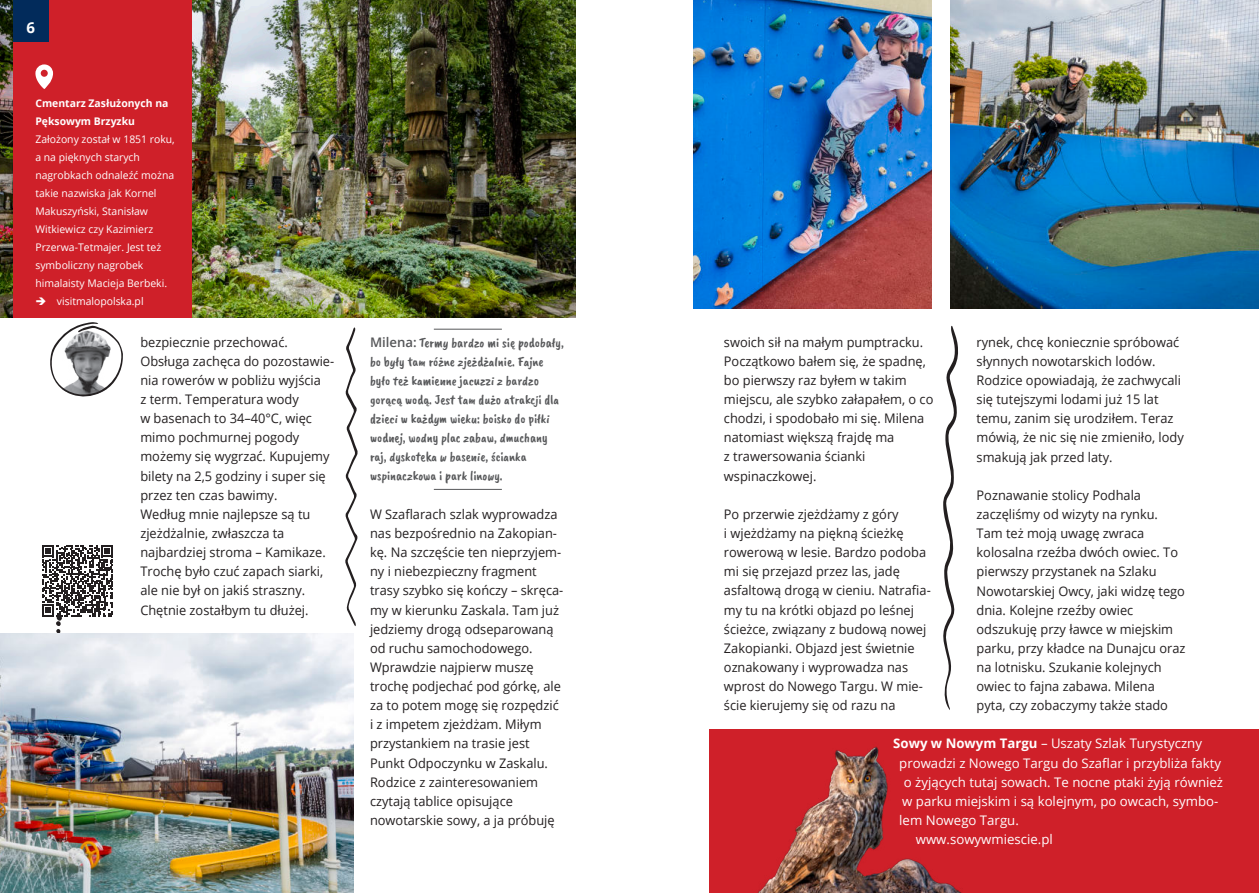
<style>
.page{position:relative;width:1259px;height:893px;background:#fff}
.page>*{position:absolute;margin:0;border:0;box-sizing:border-box;transform-origin:0 0}
.t1{font:700 15px "Open Sans";color:#fff}
.t2{font:13.5px/19.2px "Caveat Brush";color:#57585a}
.t3{font:13.2px/19.2px "Open Sans";color:#231f20}
.t4{font:13.2px "Open Sans";color:#fff}
.t5{font:10.5px/18px "Open Sans";color:#fff}
.t6{font:700 10.5px/18px "Open Sans";color:#fff}
.s1{font-family:"Open Sans";font-weight:600;font-size:13.2px}
.s2{font-weight:700}
</style>
<div class="page">
<img style="left:0;top:0;width:575px;height:317px">
<div style="left:710px;top:729px;width:549px;height:164px;background:#cf2029"></div>
<hr style="left:434px;top:329px;width:68px;height:1px;background:#57585a">
<hr style="left:434px;top:489px;width:68px;height:1px;background:#57585a">
<svg style="left:50px;top:322px;width:73px;height:75px"></svg>
<div style="left:13px;top:0;width:178px;height:317px;background:#cf2029"></div>
<svg style="left:35px;top:64px;width:18px;height:25px"></svg>
<svg style="left:345px;top:327px;width:13px;height:299px"></svg>
<svg style="left:943px;top:326px;width:15px;height:384px"></svg>
<svg style="left:42px;top:545px;width:71px;height:89px"></svg>
<div style="left:13px;top:0;width:35px;height:42px;background:#022b5b"></div>
<img style="left:0;top:634px;width:353px;height:259px">
<img style="left:693px;top:0;width:238px;height:308px">
<img style="left:950px;top:0;width:308px;height:308px">
<img style="left:709px;top:729px;width:253px;height:164px">
<p class="t1" style="left:26px;top:22px;width:10px">6</p>
<p class="t6" style="left:35px;top:94px;width:135px">Cmentarz Zasłużonych na<br>Pęksowym Brzyzku</p>
<p class="t5" style="left:35px;top:130px;width:141px">Założony został w 1851 roku, a na pięknych starych nagrobkach odnaleźć można takie nazwiska jak Kornel<br>Makuszyński, Stanisław<br>Witkiewicz czy Kazimierz<br>Przerwa -Tetmajer. Jest też symboliczny nagrobek himalaisty Macieja Berbeki.</p>
<p class="t5" style="left:35px;top:292px;width:110px">➔ visitmalopolska.pl</p>
<p class="t3" style="left:140px;top:332px;width:195px">bezpiecznie przechować.<br>Obsługa zachęca do pozostawie&shy;nia rowerów w pobliżu wyjścia<br>z term. Temperatura wody<br>w basenach to 34–40°C, więc mimo pochmurnej pogody możemy się wygrzać. Kupujemy bilety na 2,5 godziny i super się przez ten czas bawimy.<br>Według mnie najlepsze są tu zjeżdżalnie, zwłaszcza ta najbardziej stroma – Kamikaze.<br>Trochę było czuć zapach siarki, ale nie był on jakiś straszny.<br>Chętnie zostałbym tu dłużej.</p>
<p class="t2" style="left:370px;top:333px;width:195px"><span class="s1">Milena:</span> Termy bardzo mi się podobały, bo były tam różne zjeżdżalnie. Fajne było też kamienne jacuzzi z bardzo gorącą wodą. Jest tam dużo atrakcji dla dzieci w każdym wieku: boisko do piłki wodnej, wodny plac zabaw, dmuchany raj, dyskoteka w basenie, ścianka wspinaczkowa i park linowy.</p>
<p class="t3" style="left:370px;top:504px;width:195px">W Szaflarach szlak wyprowadza nas bezpośrednio na Zakopian&shy;kę. Na szczęście ten nieprzyjem&shy;ny i niebezpieczny fragment trasy szybko się kończy – skręca&shy;my w kierunku Zaskala. Tam już jedziemy drogą odseparowaną od ruchu samochodowego.<br>Wprawdzie najpierw muszę trochę podjechać pod górkę, ale za to potem mogę się rozpędzić i z impetem zjeżdżam. Miłym przystankiem na trasie jest<br>Punkt Odpoczynku w Zaskalu.<br>Rodzice z zainteresowaniem czytają tablice opisujące nowotarskie sowy, a ja próbuję</p>
<p class="t3" style="left:724px;top:332px;width:211px">swoich sił na małym pumptracku.<br>Początkowo bałem się, że spadnę, bo pierwszy raz byłem w takim miejscu, ale szybko załapałem, o co chodzi, i spodobało mi się. Milena natomiast większą frajdę ma<br>z trawersowania ścianki wspinaczkowej.</p>
<p class="t3" style="left:724px;top:504px;width:208px">Po przerwie zjeżdżamy z góry<br>i wjeżdżamy na piękną ścieżkę rowerową w lesie. Bardzo podoba mi się przejazd przez las, jadę asfaltową drogą w cieniu. Natrafia&shy;my tu na krótki objazd po leśnej ścieżce, związany z budową nowej<br>Zakopianki. Objazd jest świetnie oznakowany i wyprowadza nas wprost do Nowego Targu. W mie&shy;ście kierujemy się od razu na</p>
<p class="t3" style="left:976px;top:332px;width:209px">rynek, chcę koniecznie spróbować słynnych nowotarskich lodów.<br>Rodzice opowiadają, że zachwycali się tutejszymi lodami już 15 lat temu, zanim się urodziłem. Teraz mówią, że nic się nie zmieniło, lody smakują jak przed laty.</p>
<p class="t3" style="left:976px;top:485px;width:210px">Poznawanie stolicy Podhala zaczęliśmy od wizyty na rynku.<br>Tam też moją uwagę zwraca kolosalna rzeźba dwóch owiec. To pierwszy przystanek na Szlaku<br>Nowotarskiej Owcy, jaki widzę tego dnia. Kolejne rzeźby owiec odszukuję przy ławce w miejskim parku, przy kładce na Dunajcu oraz na lotnisku. Szukanie kolejnych owiec to fajna zabawa. Milena pyta, czy zobaczymy także stado</p>
<p class="t4" style="left:893px;top:735px;width:310px"><span class="s2">Sowy w Nowym Targu</span> – Uszaty Szlak Turystyczny</p>
<p class="t4" style="left:899px;top:754px;width:323px">prowadzi z Nowego Targu do Szaflar i przybliża fakty</p>
<p class="t4" style="left:903px;top:773px;width:321px">o żyjących tutaj sowach. Te nocne ptaki żyją również</p>
<p class="t4" style="left:902px;top:792px;width:318px">w parku miejskim i są kolejnym, po owcach, symbo-</p>
<p class="t4" style="left:899px;top:811px;width:121px">lem Nowego Targu.</p>
<p class="t4" style="left:915px;top:830px;width:139px">www.sowywmiescie.pl</p>
</div>
